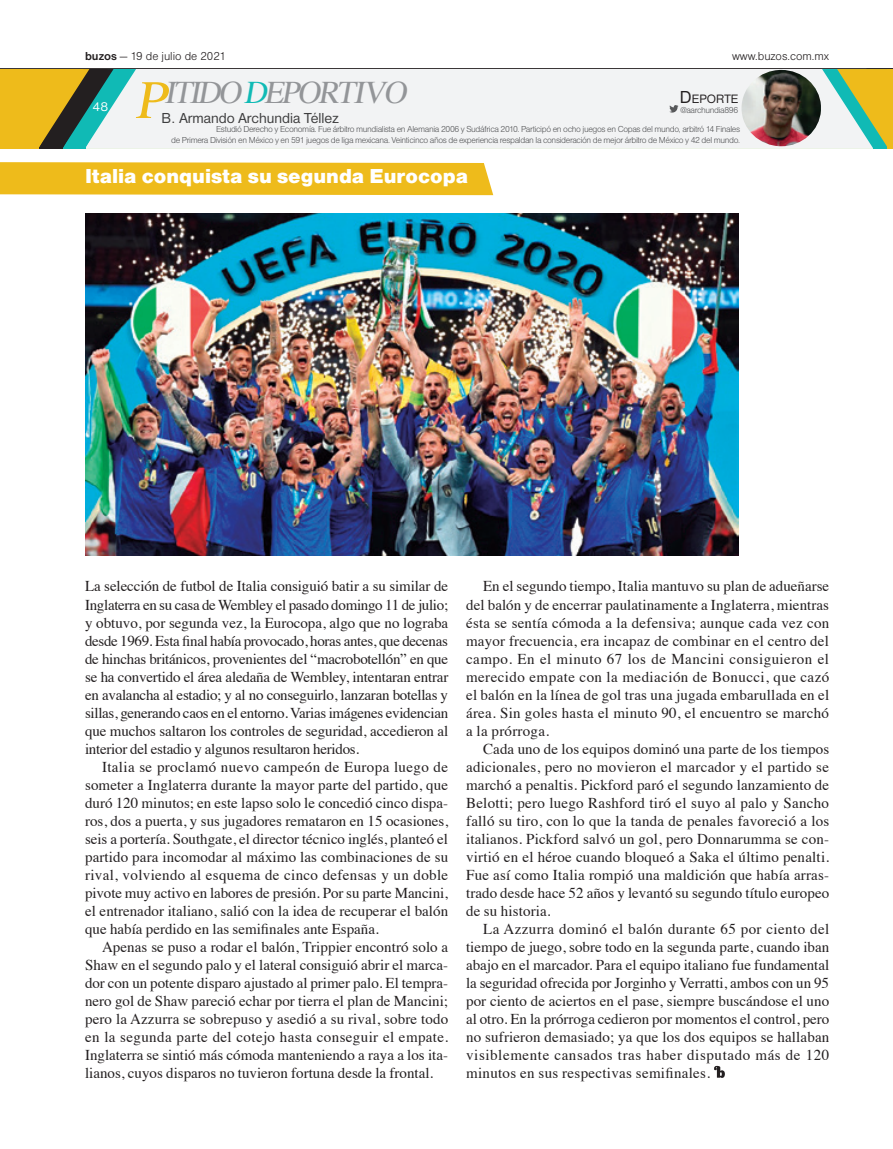
<style>
.page{position:relative;width:893px;height:1149px;background:#fff}
.page>*{position:absolute;margin:0;border:0;box-sizing:border-box;transform-origin:0 0}
.t1{font:italic 31.5px "Times";color:#939598}
.t2{font:21px "Nimbus Sans DOT Blac";color:#fff}
.t3{font:15px/18px "Times";letter-spacing:.005em;color:#231f20;text-align:justify}
.t4{font:15px "Nimbus Sans DOT";color:#3e3e3f}
.t5{font:13.5px "Nimbus Sans DOT";color:#fff}
.t6{font:12.6px "Nimbus Sans DOT";color:#231f20}
.t7{font:12px "Nimbus Sans DOT Ligh";color:#231f20}
.t8{font:9px/10.8px "Nimbus Sans DOT Ligh";letter-spacing:-.04em;color:#57585a;text-align:right}
.s1{font-family:"Nimbus Sans DOT";font-weight:700}
.s2{font-size:54px;color:#eebb1b}
.s3{color:#10bab5}
.s4{font-size:18px}
</style>
<div class="page">
<hr style="left:0;top:68px;width:893px;height:1px;background:#231f20">
<div style="left:136px;top:69px;width:686px;height:79px;background:#f2f3f4"></div>
<svg style="left:822px;top:69px;width:65px;height:79px"></svg>
<div style="left:887px;top:69px;width:6px;height:79px;background:#eebb1b"></div>
<div style="left:0;top:69px;width:38px;height:79px;background:#eebb1b"></div>
<svg style="left:38px;top:69px;width:98px;height:79px"></svg>
<img style="left:741px;top:70px;width:80px;height:76px">
<svg style="left:669px;top:105px;width:9px;height:7px"></svg>
<div style="left:0;top:162px;width:493px;height:33px;background:#eebb1b"></div>
<svg style="left:714px;top:1065px;width:11px;height:12px"></svg>
<img style="left:85px;top:213px;width:653px;height:342px">
<p class="t7" style="left:85px;top:50px;width:142px"><span class="s1">buzos</span> — 19 de julio de 2021</p>
<p class="t7" style="left:732px;top:50px;width:99px">www.buzos.com.mx</p>
<h1 class="t1" style="left:135px;top:63px;width:282px"><span class="s2">P</span>ITIDO<span class="s3">D</span>EPORTIVO</h1>
<p class="t6" style="left:680px;top:91px;width:60px"><span class="s4">D</span>EPORTE</p>
<p class="t8" style="left:680px;top:104px;width:59px">@aarchundia896</p>
<p class="t5" style="left:93px;top:99px;width:17px">48</p>
<p class="t4" style="left:162px;top:110px;width:179px">B. Armando Archundia Téllez</p>
<p class="t8" style="left:171px;top:124px;width:571px">Estudió Derecho y Economía. Fue árbitro mundialista en Alemania 2006 y Sudáfrica 2010. Participó en ocho juegos en Copas del mundo, arbitró 14 Finales<br>de Primera División en México y en 591 juegos de liga mexicana. Veinticinco años de experiencia respaldan la consideración de mejor árbitro de México y 42 del mundo.</p>
<h2 class="t2" style="left:85px;top:164px;width:384px">Italia conquista su segunda Eurocopa</h2>
<p class="t3" style="left:85px;top:576px;width:365px">La selección de futbol de Italia consiguió batir a su similar de Inglaterra en su casa de Wembley el pasado domingo 11 de julio; y obtuvo, por segunda vez, la Eurocopa, algo que no lograba desde 1969. Esta final había provocado, horas antes, que decenas de hinchas británicos, provenientes del “macrobotellón” en que se ha convertido el área aledaña de Wembley, intentaran entrar en avalancha al estadio; y al no conseguirlo, lanzaran botellas y sillas, generando caos en el entorno. Varias imágenes evidencian que muchos saltaron los controles de seguridad, accedieron al interior del estadio y algunos resultaron heridos.</p>
<p class="t3" style="left:85px;top:756px;width:365px;text-indent:17px">Italia se proclamó nuevo campeón de Europa luego de someter a Inglaterra durante la mayor parte del partido, que duró 120 minutos; en este lapso solo le concedió cinco dispa&shy;ros, dos a puerta, y sus jugadores remataron en 15 ocasiones, seis a portería. Southgate, el director técnico inglés, planteó el partido para incomodar al máximo las combinaciones de su rival, volviendo al esquema de cinco defensas y un doble pivote muy activo en labores de presión. Por su parte Mancini, el entrenador italiano, salió con la idea de recuperar el balón que había perdido en las semifinales ante España.</p>
<p class="t3" style="left:85px;top:936px;width:365px;text-indent:17px">Apenas se puso a rodar el balón, Trippier encontró solo a Shaw en el segundo palo y el lateral consiguió abrir el marca&shy;dor con un potente disparo ajustado al primer palo. El tempra&shy;nero gol de Shaw pareció echar por tierra el plan de Mancini; pero la Azzurra se sobrepuso y asedió a su rival, sobre todo en la segunda parte del cotejo hasta conseguir el empate.<br>Inglaterra se sintió más cómoda manteniendo a raya a los ita&shy;lianos, cuyos disparos no tuvieron fortuna desde la frontal.</p>
<p class="t3" style="left:466px;top:576px;width:365px;text-indent:17px">En el segundo tiempo, Italia mantuvo su plan de adueñarse del balón y de encerrar paulatinamente a Inglaterra, mientras ésta se sentía cómoda a la defensiva; aunque cada vez con mayor frecuencia, era incapaz de combinar en el centro del campo. En el minuto 67 los de Mancini consiguieron el merecido empate con la mediación de Bonucci, que cazó el balón en la línea de gol tras una jugada embarullada en el área. Sin goles hasta el minuto 90, el encuentro se marchó a la prórroga.</p>
<p class="t3" style="left:466px;top:738px;width:365px;text-indent:17px">Cada uno de los equipos dominó una parte de los tiempos adicionales, pero no movieron el marcador y el partido se marchó a penaltis. Pickford paró el segundo lanzamiento de Belotti; pero luego Rashford tiró el suyo al palo y Sancho falló su tiro, con lo que la tanda de penales favoreció a los italianos. Pickford salvó un gol, pero Donnarumma se con&shy;virtió en el héroe cuando bloqueó a Saka el último penalti.<br>Fue así como Italia rompió una maldición que había arras&shy;trado desde hace 52 años y levantó su segundo título europeo de su historia.</p>
<p class="t3" style="left:466px;top:918px;width:365px;text-indent:17px">La Azzurra dominó el balón durante 65 por ciento del tiempo de juego, sobre todo en la segunda parte, cuando iban abajo en el marcador. Para el equipo italiano fue fundamental la seguridad ofrecida por Jorginho y Verratti, ambos con un 95 por ciento de aciertos en el pase, siempre buscándose el uno al otro. En la prórroga cedieron por momentos el control, pero no sufrieron demasiado; ya que los dos equipos se hallaban visiblemente cansados tras haber disputado más de 120 minutos en sus respectivas semifinales.</p>
</div>
